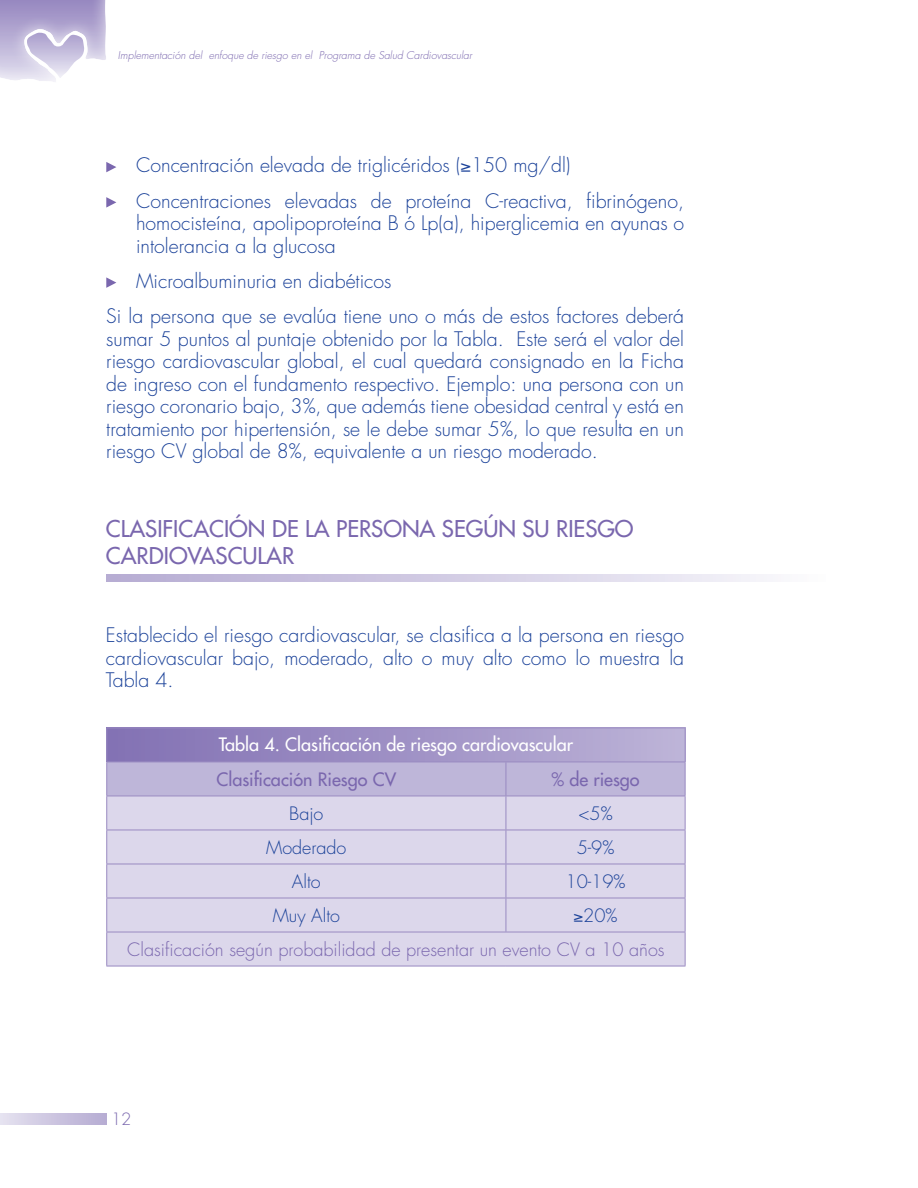
<style>
.page{position:relative;width:918px;height:1188px;background:#fff}
.page>*{position:absolute;margin:0;border:0;box-sizing:border-box;transform-origin:0 0}
.t1{font:22.5px/27px "Futura";color:#7a67ae}
.t2{font:300 19.5px/22.5px "Futura";color:#1b4299}
.t3{font:300 18px/34px "Futura";color:#7a67ae}
.t4{font:18px "Futura";color:#fff}
.t5{font:300 18px "Futura";color:#1b4299}
.t6{font:18px "Futura";color:#7a67ae}
.t7{font:300 16.5px "Futura";color:#7a67ae}
.t8{font:italic 300 10.5px "Futura";color:#7a67ae}
.s1{color:#1b4299}
</style>
<div class="page">
<svg style="left:0;top:1114px;width:106px;height:10px"></svg>
<div style="left:0;top:0;width:108px;height:83px;background:#fff;opacity:.75"></div>
<svg style="left:106px;top:162px;width:10px;height:10px"></svg>
<svg style="left:106px;top:197px;width:10px;height:11px"></svg>
<svg style="left:106px;top:277px;width:10px;height:11px"></svg>
<svg style="left:106px;top:575px;width:658px;height:6px;background:#d2cce4"></svg>
<div style="left:107px;top:728px;width:578px;height:34px;background:linear-gradient(to right,#8170b3,#bcb3d7)"></div>
<div style="left:107px;top:763px;width:578px;height:33px;background:#beb6d9"></div>
<div style="left:107px;top:797px;width:578px;height:169px;background:#dcd7eb"></div>
<hr style="left:106px;top:728px;width:400px;height:1px;background:#998ac1">
<hr style="left:106px;top:728px;width:1px;height:34px;background:#998ac1">
<hr style="left:506px;top:728px;width:180px;height:1px;background:#998ac1">
<hr style="left:685px;top:728px;width:1px;height:34px;background:#998ac1">
<hr style="left:106px;top:762px;width:400px;height:1px;background:#998ac1">
<hr style="left:106px;top:762px;width:1px;height:34px;background:#998ac1">
<hr style="left:506px;top:762px;width:180px;height:1px;background:#998ac1">
<hr style="left:506px;top:762px;width:1px;height:34px;background:#998ac1">
<hr style="left:685px;top:762px;width:1px;height:34px;background:#998ac1">
<hr style="left:106px;top:796px;width:400px;height:1px;background:#998ac1">
<hr style="left:106px;top:796px;width:1px;height:34px;background:#998ac1">
<hr style="left:506px;top:796px;width:180px;height:1px;background:#998ac1">
<hr style="left:506px;top:796px;width:1px;height:34px;background:#998ac1">
<hr style="left:685px;top:796px;width:1px;height:34px;background:#998ac1">
<hr style="left:106px;top:830px;width:400px;height:1px;background:#998ac1">
<hr style="left:106px;top:830px;width:1px;height:34px;background:#998ac1">
<hr style="left:506px;top:830px;width:180px;height:1px;background:#998ac1">
<hr style="left:506px;top:830px;width:1px;height:34px;background:#998ac1">
<hr style="left:685px;top:830px;width:1px;height:34px;background:#998ac1">
<hr style="left:106px;top:864px;width:400px;height:1px;background:#998ac1">
<hr style="left:106px;top:864px;width:1px;height:34px;background:#998ac1">
<hr style="left:506px;top:864px;width:180px;height:1px;background:#998ac1">
<hr style="left:506px;top:864px;width:1px;height:34px;background:#998ac1">
<hr style="left:685px;top:864px;width:1px;height:34px;background:#998ac1">
<hr style="left:106px;top:898px;width:400px;height:1px;background:#998ac1">
<hr style="left:106px;top:898px;width:1px;height:34px;background:#998ac1">
<hr style="left:506px;top:898px;width:180px;height:1px;background:#998ac1">
<hr style="left:506px;top:898px;width:1px;height:34px;background:#998ac1">
<hr style="left:685px;top:898px;width:1px;height:34px;background:#998ac1">
<hr style="left:106px;top:932px;width:400px;height:1px;background:#998ac1">
<hr style="left:106px;top:932px;width:1px;height:34px;background:#998ac1">
<hr style="left:506px;top:932px;width:180px;height:1px;background:#998ac1">
<hr style="left:685px;top:932px;width:1px;height:34px;background:#998ac1">
<hr style="left:106px;top:966px;width:400px;height:1px;background:#998ac1">
<hr style="left:506px;top:966px;width:180px;height:1px;background:#998ac1">
<p class="t8" style="left:118px;top:48px;width:356px">Implementación del enfoque de riesgo en el Programa de Salud Cardiovascular</p>
<p class="t2" style="left:136px;top:148px;width:550px;line-height:35.2px">Concentración elevada de triglicéridos (≥150 mg/dl)<br>Concentraciones elevadas de proteína C-reactiva, fibrinógeno,</p>
<p class="t2" style="left:136px;top:212px;width:550px">homocisteína, apolipoproteína B ó Lp(a), hiperglicemia en ayunas o intolerancia a la glucosa</p>
<p class="t2" style="left:106px;top:263px;width:579px;line-height:35.2px;text-indent:30px">Microalbuminuria en diabéticos<br>Si la persona que se evalúa tiene uno o más de estos factores deberá</p>
<p class="t2" style="left:106px;top:327px;width:579px;text-align:justify">sumar 5 puntos al puntaje obtenido por la Tabla. Este será el valor del riesgo cardiovascular global, el cual quedará consignado en la Ficha de ingreso con el fundamento respectivo. Ejemplo: una persona con un riesgo coronario bajo, 3%, que además tiene obesidad central y está en tratamiento por hipertensión, se le debe sumar 5%, lo que resulta en un riesgo CV global de 8%, equivalente a un riesgo moderado.</p>
<p class="t1" style="left:106px;top:516px;width:529px">CLASIFICACIÓN DE LA PERSONA SEGÚN SU RIESGO<br>CARDIOVASCULAR</p>
<p class="t2" style="left:106px;top:624px;width:580px;text-align:justify">Establecido el riesgo cardiovascular, se clasifica a la persona en riesgo cardiovascular bajo, moderado, alto o muy alto como lo muestra la Tabla 4.</p>
<p class="t4" style="left:219px;top:732px;width:356px">Tabla 4. Clasificación de riesgo cardiovascular</p>
<p class="t6" style="left:216px;top:768px;width:181px">Clasificación Riesgo CV</p>
<p class="t6" style="left:551px;top:768px;width:90px">% de riesgo</p>
<p class="t5" style="left:289px;top:802px;width:36px">Bajo</p>
<p class="t5" style="left:578px;top:802px;width:36px">&lt;5%</p>
<p class="t5" style="left:266px;top:836px;width:82px">Moderado</p>
<p class="t5" style="left:577px;top:836px;width:39px">5-9%</p>
<p class="t5" style="left:292px;top:870px;width:30px">Alto</p>
<p class="t5" style="left:566px;top:870px;width:62px">10-19%</p>
<p class="t5" style="left:273px;top:904px;width:69px">Muy Alto</p>
<p class="t3" style="left:127px;top:899px;width:539px;text-indent:446px"><span class="s1">≥20%<br></span>Clasificación según probabilidad de presentar un evento CV a 10 años</p>
<p class="t7" style="left:111px;top:1108px;width:22px">12</p>
</div>
